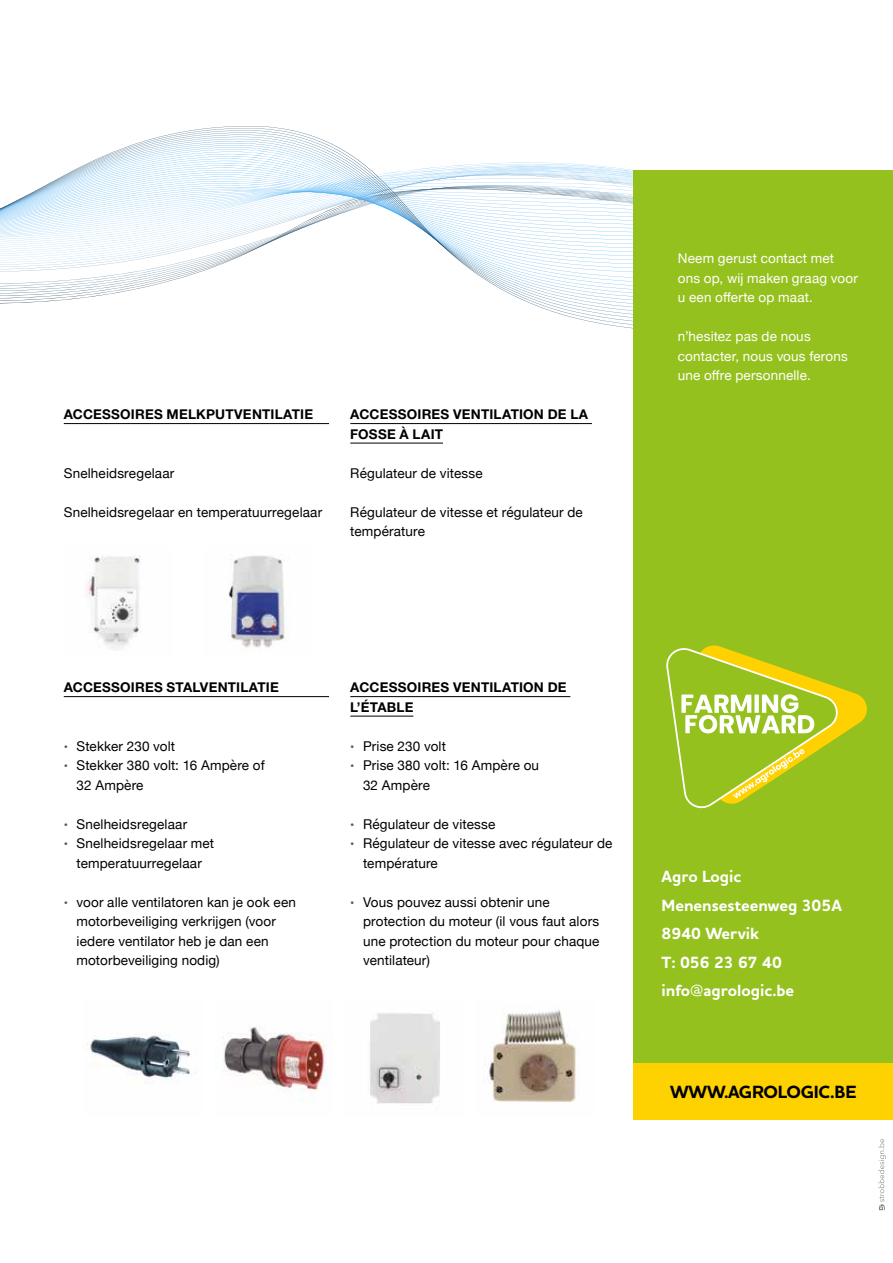
<style>
.page{position:relative;width:893px;height:1263px;background:#fff}
.page>*{position:absolute;margin:0;border:0;box-sizing:border-box;transform-origin:0 0}
.t1{font:700 18px "Houschka Pro";letter-spacing:-.02em;color:#000}
.t2{font:700 16.5px/28.5px "Houschka Pro";color:#fff}
.t3{font:13.5px/19.5px "Helvetica Neue";letter-spacing:.01em;color:#000}
.t4{font:13.5px/19.5px "Helvetica Neue";letter-spacing:.01em;color:#fff}
.t5{font:700 13.5px/19.5px "Helvetica Neue LT Pro";letter-spacing:.015em;color:#000}
.s1{font-size:12px;color:#575756}
</style>
<div class="page">
<hr style="left:64px;top:423px;width:265px;height:1px;background:#000">
<hr style="left:64px;top:696px;width:265px;height:1px;background:#000">
<hr style="left:350px;top:423px;width:242px;height:1px;background:#000">
<hr style="left:350px;top:443px;width:93px;height:1px;background:#000">
<hr style="left:350px;top:696px;width:220px;height:1px;background:#000">
<hr style="left:350px;top:716px;width:63px;height:1px;background:#000">
<img style="left:85px;top:1035px;width:106px;height:49px">
<img style="left:223px;top:1026px;width:104px;height:76px">
<img style="left:370px;top:1013px;width:70px;height:91px">
<img style="left:485px;top:1009px;width:95px;height:93px">
<img style="left:228px;top:555px;width:61px;height:96px">
<img style="left:86px;top:555px;width:55px;height:95px">
<svg style="left:0;top:126px;width:633px;height:203px"></svg>
<div style="left:634px;top:170px;width:259px;height:893px;background:#95c11f"></div>
<div style="left:634px;top:1063px;width:259px;height:57px;background:#fed100"></div>
<svg style="left:666px;top:645px;width:201px;height:164px"></svg>
<svg style="left:878px;top:1139px;width:8px;height:71px"></svg>
<p class="t5" style="left:64px;top:404px;width:251px">ACCESSOIRES MELKPUTVENTILATIE</p>
<p class="t3" style="left:64px;top:464px;width:112px">Snelheidsregelaar</p>
<p class="t3" style="left:64px;top:503px;width:260px">Snelheidsregelaar en temperatuurregelaar</p>
<p class="t5" style="left:350px;top:404px;width:239px">ACCESSOIRES VENTILATION DE LA<br>FOSSE À LAIT</p>
<p class="t3" style="left:350px;top:464px;width:134px">Régulateur de vitesse</p>
<p class="t3" style="left:350px;top:503px;width:234px">Régulateur de vitesse et régulateur de température</p>
<p class="t4" style="left:678px;top:249px;width:182px">Neem gerust contact met ons op, wij maken graag voor u een offerte op maat.</p>
<p class="t4" style="left:678px;top:327px;width:172px">n’hesitez pas de nous contacter, nous vous ferons une offre personnelle.</p>
<p class="t5" style="left:64px;top:677px;width:216px">ACCESSOIRES STALVENTILATIE</p>
<p class="t3" style="left:64px;top:737px;width:113px"><span class="s1">•</span> Stekker 230 volt</p>
<p class="t3" style="left:77px;top:756px;width:190px;text-indent:-13px"><span class="s1">•</span> Stekker 380 volt: 16 Ampère of<br>32 Ampère</p>
<p class="t3" style="left:64px;top:815px;width:125px"><span class="s1">•</span> Snelheidsregelaar</p>
<p class="t3" style="left:64px;top:834px;width:152px;text-align:center"><span class="s1">•</span> Snelheidsregelaar met temperatuurregelaar</p>
<p class="t3" style="left:77px;top:893px;width:221px;text-indent:-13px"><span class="s1">•</span> voor alle ventilatoren kan je ook een motorbeveiliging verkrijgen (voor iedere ventilator heb je dan een motorbeveiliging nodig)</p>
<p class="t5" style="left:350px;top:677px;width:218px">ACCESSOIRES VENTILATION DE<br>L’ÉTABLE</p>
<p class="t3" style="left:350px;top:737px;width:97px"><span class="s1">•</span> Prise 230 volt</p>
<p class="t3" style="left:363px;top:756px;width:178px;text-indent:-13px"><span class="s1">•</span> Prise 380 volt: 16 Ampère ou<br>32 Ampère</p>
<p class="t3" style="left:350px;top:815px;width:147px"><span class="s1">•</span> Régulateur de vitesse</p>
<p class="t3" style="left:363px;top:834px;width:251px;text-indent:-13px"><span class="s1">•</span> Régulateur de vitesse avec régulateur de température</p>
<p class="t3" style="left:363px;top:893px;width:238px;text-indent:-13px"><span class="s1">•</span> Vous pouvez aussi obtenir une protection du moteur (il vous faut alors une protection du moteur pour chaque ventilateur)</p>
<p class="t2" style="left:662px;top:863px;width:182px">Agro Logic<br>Menensesteenweg 305A<br>8940 Wervik<br>T: 056 23 67 40 info@agrologic.be</p>
<h1 class="t1" style="left:670px;top:1080px;width:188px">WWW.AGROLOGIC.BE</h1>
</div>
